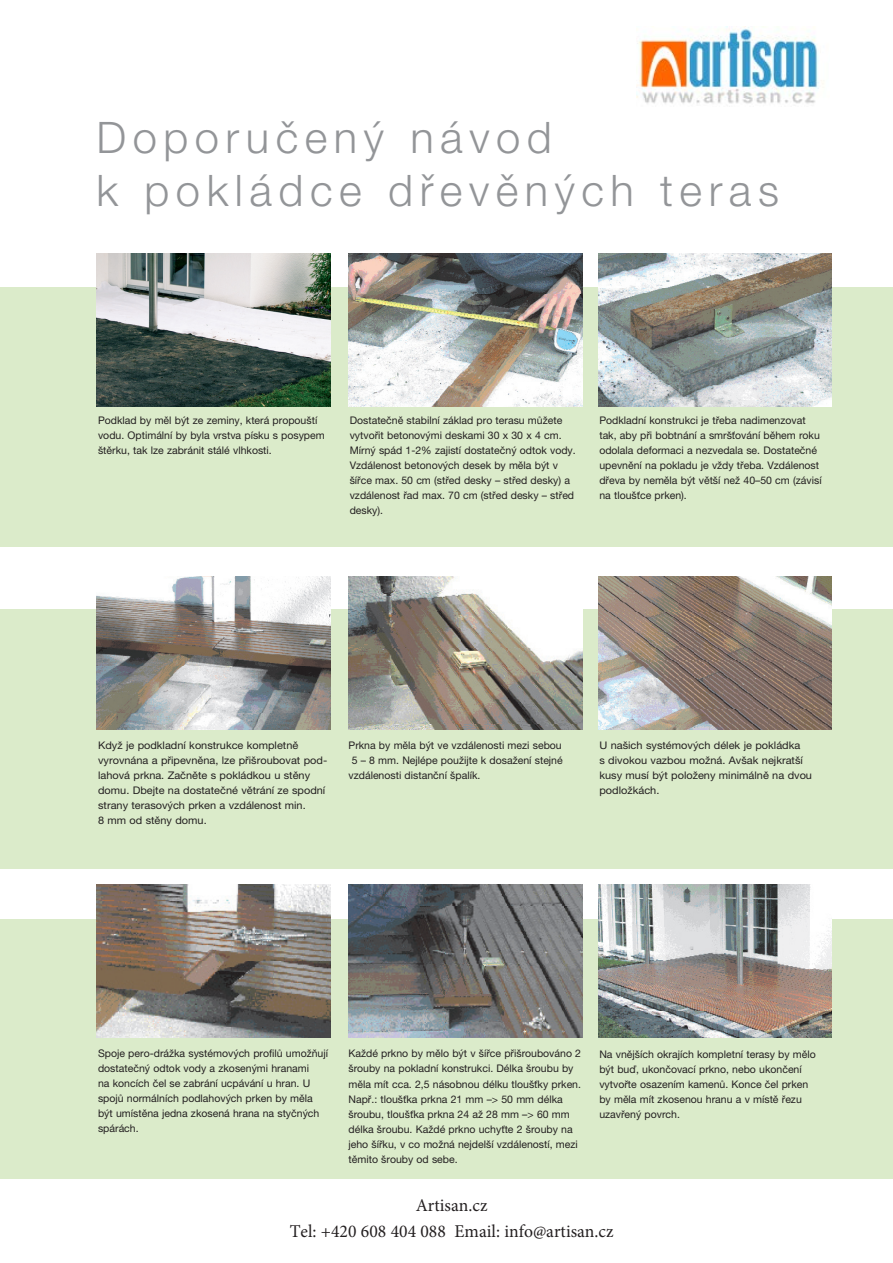
<style>
.page{position:relative;width:893px;height:1263px;background:#fff}
.page>*{position:absolute;margin:0;border:0;box-sizing:border-box;transform-origin:0 0}
.t1{font:300 43.5px/52.2px "Helvetica Neue CE";letter-spacing:.15em;color:#939598}
.t2{font:18px/26.2px "Minion Pro";color:#231f20;text-align:center}
.t3{font:10.5px/15px "Helvetica Neue CE";color:#231f20}
.t4{font:10.5px/15px "Helvetica Neue CE";color:#231f20;scale:1.04 1}
.t5{font:10.5px/15px "Helvetica Neue CE";color:#231f20;scale:1.05 1}
</style>
<div class="page">
<div style="left:0;top:287px;width:893px;height:259px;background:#dbebca"></div>
<div style="left:0;top:610px;width:893px;height:259px;background:#dbebca"></div>
<div style="left:0;top:920px;width:893px;height:259px;background:#dbebca"></div>
<img style="left:97px;top:253px;width:234px;height:153px">
<img style="left:348px;top:253px;width:234px;height:153px">
<img style="left:598px;top:253px;width:234px;height:153px">
<img style="left:598px;top:576px;width:234px;height:153px">
<img style="left:97px;top:576px;width:234px;height:153px">
<img style="left:348px;top:576px;width:234px;height:153px">
<img style="left:348px;top:885px;width:234px;height:153px">
<img style="left:97px;top:885px;width:234px;height:153px">
<img style="left:598px;top:885px;width:234px;height:153px">
<img style="left:636px;top:27px;width:188px;height:77px">
<h1 class="t1" style="left:96px;top:116px;width:684px">Doporučený návod<br>k pokládce dřevěných teras</h1>
<p class="t3" style="left:98px;top:414px;width:228px">Podklad by měl být ze zeminy, která propouští vodu. Optimální by byla vrstva písku s posypem štěrku, tak lze zabránit stálé vlhkosti.</p>
<p class="t3" style="left:350px;top:414px;width:227px">Dostatečně stabilní základ pro terasu můžete vytvořit betonovými deskami 30 x 30 x 4 cm.<br>Mírný spád 1-2% zajistí dostatečný odtok vody.<br>Vzdálenost betonových desek by měla být v šířce max. 50 cm (střed desky – střed desky) a vzdálenost řad max. 70 cm (střed desky – střed desky).</p>
<p class="t3" style="left:599px;top:414px;width:224px">Podkladní konstrukci je třeba nadimenzovat tak, aby při bobtnání a smršťování během roku odolala deformaci a nezvedala se. Dostatečné upevnění na pokladu je vždy třeba. Vzdálenost dřeva by neměla být větší než 40–50 cm (závisí na tloušťce prken).</p>
<p class="t4" style="left:98px;top:738px;width:222px">Když je podkladní konstrukce kompletně vyrovnána a připevněna, lze přišroubovat pod&shy;lahová prkna. Začněte s pokládkou u stěny domu. Dbejte na dostatečné větrání ze spodní strany terasových prken a vzdálenost min.<br>8 mm od stěny domu.</p>
<p class="t3" style="left:348px;top:738px;width:215px">Prkna by měla být ve vzdálenosti mezi sebou</p>
<p class="t3" style="left:352px;top:753px;width:213px">5 – 8 mm. Nejlépe použijte k dosažení stejné</p>
<p class="t3" style="left:348px;top:768px;width:133px">vzdálenosti distanční špalík.</p>
<p class="t5" style="left:599px;top:738px;width:204px">U našich systémových délek je pokládka<br>s divokou vazbou možná. Avšak nejkratší kusy musí být položeny minimálně na dvou podložkách.</p>
<p class="t3" style="left:98px;top:1047px;width:232px">Spoje pero-drážka systémových profilů umožňují dostatečný odtok vody a zkosenými hranami<br>na koncích čel se zabrání ucpávání u hran. U spojů normálních podlahových prken by měla být umístěna jedna zkosená hrana na styčných spárách.</p>
<p class="t3" style="left:348px;top:1047px;width:234px">Každé prkno by mělo být v šířce přišroubováno 2 šrouby na pokladní konstrukci. Délka šroubu by měla mít cca. 2,5 násobnou délku tloušťky prken.<br>Např.: tloušťka prkna 21 mm –&gt; 50 mm délka šroubu, tloušťka prkna 24 až 28 mm –&gt; 60 mm délka šroubu. Každé prkno uchyťte 2 šrouby na jeho šířku, v co možná nejdelší vzdáleností, mezi těmito šrouby od sebe.</p>
<p class="t3" style="left:599px;top:1047px;width:218px">Na vnějších okrajích kompletní terasy by mělo být buď, ukončovací prkno, nebo ukončení vytvořte osazením kamenů. Konce čel prken by měla mít zkosenou hranu a v místě řezu uzavřený povrch.</p>
<h2 class="t2" style="left:290px;top:1192px;width:325px">Artisan.cz<br>Tel: +420 608 404 088 Email: info@artisan.cz</h2>
</div>
